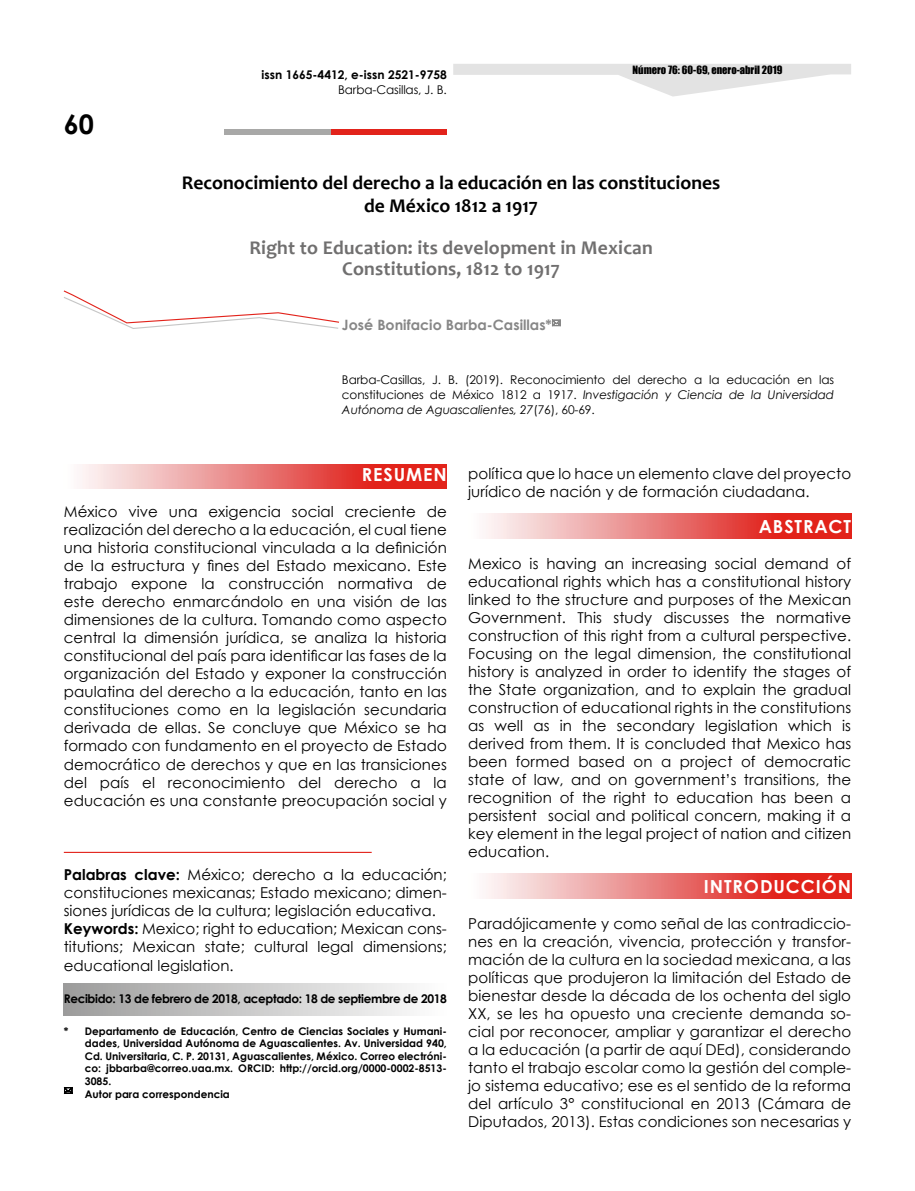
<style>
.page{position:relative;width:915px;height:1191px;background:#fff}
.page>*{position:absolute;margin:0;border:0;box-sizing:border-box;transform-origin:0 0}
.t1{font:700 27px "Century Gothic";color:#000}
.t2{font:700 19.5px/23.4px "Candara";color:#000;text-align:center}
.t3{font:700 19.5px/21px "Candara";letter-spacing:.01em;color:#706f6f;text-align:center}
.t4{font:700 18px "Century Gothic";letter-spacing:.05em;color:#fff}
.t5{font:15px/18px "Century Gothic";letter-spacing:.005em;color:#000;text-align:justify}
.t6{font:700 14.25px "Century Gothic";color:#878787}
.t7{font:12px/15px "Century Gothic";letter-spacing:-.01em;color:#000;text-align:justify}
.t8{font:700 12px "Century Gothic";letter-spacing:-.03em;color:#000}
.t9{font:700 12px "Century Gothic";color:#000}
.t10{font:700 10.5px/12.6px "Century Gothic";color:#000}
.t11{font:10.5px "Impact";color:#000}
.s1{font-style:italic}
.s2{font-weight:700}
</style>
<div class="page">
<svg style="left:453px;top:64px;width:397px;height:33px"></svg>
<div style="left:224px;top:129px;width:206px;height:6px;background:#a8a8a7"></div>
<div style="left:331px;top:129px;width:115px;height:6px;background:#e2231b"></div>
<svg style="left:486px;top:873px;width:364px;height:25px;background:#ea7975"></svg>
<svg style="left:486px;top:514px;width:364px;height:24px;background:#ea7975"></svg>
<div style="left:64px;top:983px;width:382px;height:32px;background:linear-gradient(to right,#9c9c9c,#fdfdfd)"></div>
<hr style="left:64px;top:852px;width:307px;height:1px;background:#e2231b">
<svg style="left:63px;top:290px;width:276px;height:39px"></svg>
<svg style="left:82px;top:464px;width:364px;height:25px;background:#ea7875"></svg>
<svg style="left:64px;top:1087px;width:9px;height:7px"></svg>
<svg style="left:552px;top:320px;width:8px;height:6px"></svg>
<h1 class="t1" style="left:64px;top:107px;width:32px">60</h1>
<p class="t9" style="left:261px;top:67px;width:187px">issn 1665-4412, e-issn 2521-9758</p>
<p class="t7" style="left:338px;top:82px;width:110px">Barba-Casillas, J. B.</p>
<p class="t11" style="left:632px;top:63px;width:151px">Número 76: 60-69, enero-abril 2019</p>
<h2 class="t2" style="left:182px;top:170px;width:539px">Reconocimiento del derecho a la educación en las constituciones de México 1812 a 1917</h2>
<h2 class="t3" style="left:249px;top:237px;width:404px">Right to Education: its development in Mexican<br>Constitutions, 1812 to 1917</h2>
<p class="t6" style="left:342px;top:316px;width:211px">José Bonifacio Barba-Casillas*</p>
<p class="t7" style="left:342px;top:372px;width:493px">Barba-Casillas, J. B. (2019). Reconocimiento del derecho a la educación en las constituciones de México 1812 a 1917. <span class="s1">Investigación y Ciencia de la Universidad Autónoma de Aguascalientes, 27</span>(76), 60-69.</p>
<p class="t4" style="left:361px;top:463px;width:86px">RESUMEN</p>
<p class="t5" style="left:64px;top:503px;width:384px">México vive una exigencia social creciente de realización del derecho a la educación, el cual tiene una historia constitucional vinculada a la definición de la estructura y fines del Estado mexicano. Este trabajo expone la construcción normativa de este derecho enmarcándolo en una visión de las dimensiones de la cultura. Tomando como aspecto central la dimensión jurídica, se analiza la historia constitucional del país para identificar las fases de la organización del Estado y exponer la construcción paulatina del derecho a la educación, tanto en las constituciones como en la legislación secundaria derivada de ellas. Se concluye que México se ha formado con fundamento en el proyecto de Estado democrático de derechos y que en las transiciones del país el reconocimiento del derecho a la educación es una constante preocupación social y</p>
<p class="t5" style="left:64px;top:866px;width:384px;text-align:left"><span class="s2">Palabras clave:</span> México; derecho a la educación; constituciones mexicanas; Estado mexicano; dimen&shy;siones jurídicas de la cultura; legislación educativa.<br><span class="s2">Keywords:</span> Mexico; right to education; Mexican cons&shy;titutions; Mexican state; cultural legal dimensions; educational legislation.</p>
<p class="t8" style="left:64px;top:991px;width:384px">Recibido: 13 de febrero de 2018, aceptado: 18 de septiembre de 2018</p>
<p class="t10" style="left:85px;top:1024px;width:363px;text-indent:-21px">* Departamento de Educación, Centro de Ciencias Sociales y Humani&shy;dades, Universidad Autónoma de Aguascalientes. Av. Universidad 940, Cd. Universitaria, C. P. 20131, Aguascalientes, México. Correo electróni&shy;co: jbbarba@correo.uaa.mx. ORCID: http://orcid.org/0000-0002-8513- 3085.<br>Autor para correspondencia</p>
<p class="t5" style="left:468px;top:464px;width:384px">política que lo hace un elemento clave del proyecto jurídico de nación y de formación ciudadana.</p>
<p class="t4" style="left:758px;top:514px;width:94px">ABSTRACT</p>
<p class="t5" style="left:468px;top:554px;width:384px">Mexico is having an increasing social demand of educational rights which has a constitutional history linked to the structure and purposes of the Mexican Government. This study discusses the normative construction of this right from a cultural perspective.<br>Focusing on the legal dimension, the constitutional history is analyzed in order to identify the stages of the State organization, and to explain the gradual construction of educational rights in the constitutions as well as in the secondary legislation which is derived from them. It is concluded that Mexico has been formed based on a project of democratic state of law, and on government’s transitions, the recognition of the right to education has been a persistent social and political concern, making it a key element in the legal project of nation and citizen education.</p>
<p class="t4" style="left:703px;top:874px;width:149px">INTRODUCCIÓN</p>
<p class="t5" style="left:468px;top:914px;width:384px">Paradójicamente y como señal de las contradiccio&shy;nes en la creación, vivencia, protección y transfor&shy;mación de la cultura en la sociedad mexicana, a las políticas que produjeron la limitación del Estado de bienestar desde la década de los ochenta del siglo XX, se les ha opuesto una creciente demanda so&shy;cial por reconocer, ampliar y garantizar el derecho a la educación (a partir de aquí DEd), considerando tanto el trabajo escolar como la gestión del comple&shy;jo sistema educativo; ese es el sentido de la reforma del artículo 3° constitucional en 2013 (Cámara de Diputados, 2013). Estas condiciones son necesarias y</p>
</div>
